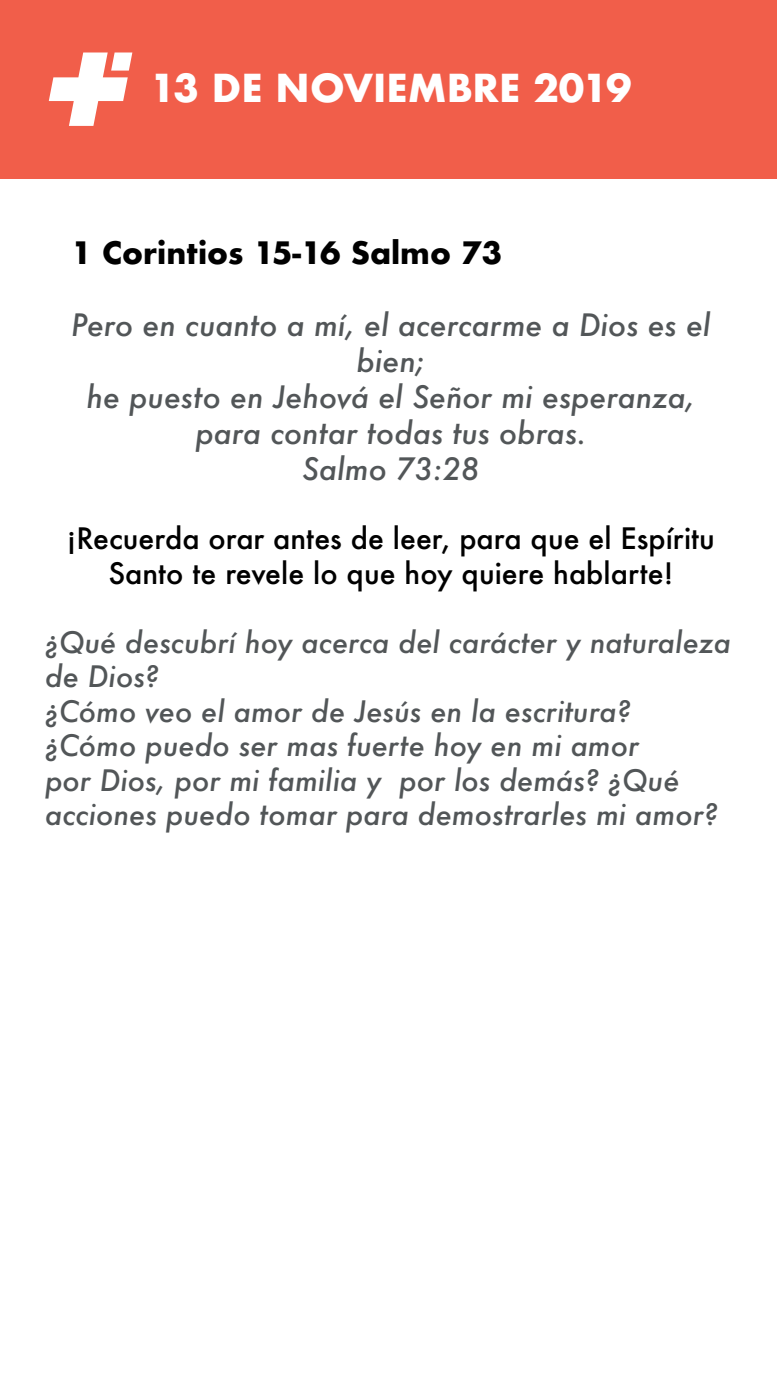
<style>
.page{position:relative;width:777px;height:1380px;background:#fff}
.page>*{position:absolute;margin:0;border:0;box-sizing:border-box;transform-origin:0 0}
.t1{font:700 37.5px "Futura";color:#fff}
.t2{font:italic 500 30px/36px "Futura";color:#525658;text-align:center}
.t3{font:700 30px "Futura";color:#000}
.t4{font:italic 500 28.75px/34.5px "Futura";color:#525658}
.t5{font:500 28.75px/34.5px "Futura";color:#000;text-align:center}
</style>
<div class="page">
<div style="left:0;top:0;width:776px;height:178px;background:#f15e4a"></div>
<svg style="left:49px;top:52px;width:83px;height:74px"></svg>
<p class="t1" style="left:150px;top:61px;width:482px">13 DE NOVIEMBRE 2019</p>
<p class="t3" style="left:72px;top:231px;width:432px">1 Corintios 15-16 Salmo 73</p>
<p class="t2" style="left:71px;top:307px;width:640px">Pero en cuanto a mí, el acercarme a Dios es el bien;</p>
<p class="t2" style="left:86px;top:379px;width:610px">he puesto en Jehová el Señor mi esperanza,</p>
<p class="t2" style="left:195px;top:415px;width:392px">para contar todas tus obras.</p>
<p class="t2" style="left:302px;top:451px;width:179px">Salmo 73:28</p>
<p class="t5" style="left:67px;top:521px;width:649px">¡Recuerda orar antes de leer, para que el Espíritu<br>Santo te revele lo que hoy quiere hablarte!</p>
<p class="t4" style="left:45px;top:625px;width:687px">¿Qué descubrí hoy acerca del carácter y naturaleza de Dios?</p>
<p class="t4" style="left:45px;top:694px;width:587px">¿Cómo veo el amor de Jesús en la escritura?</p>
<p class="t4" style="left:45px;top:728px;width:674px">¿Cómo puedo ser mas fuerte hoy en mi amor<br>por Dios, por mi familia y por los demás? ¿Qué acciones puedo tomar para demostrarles mi amor?</p>
</div>
